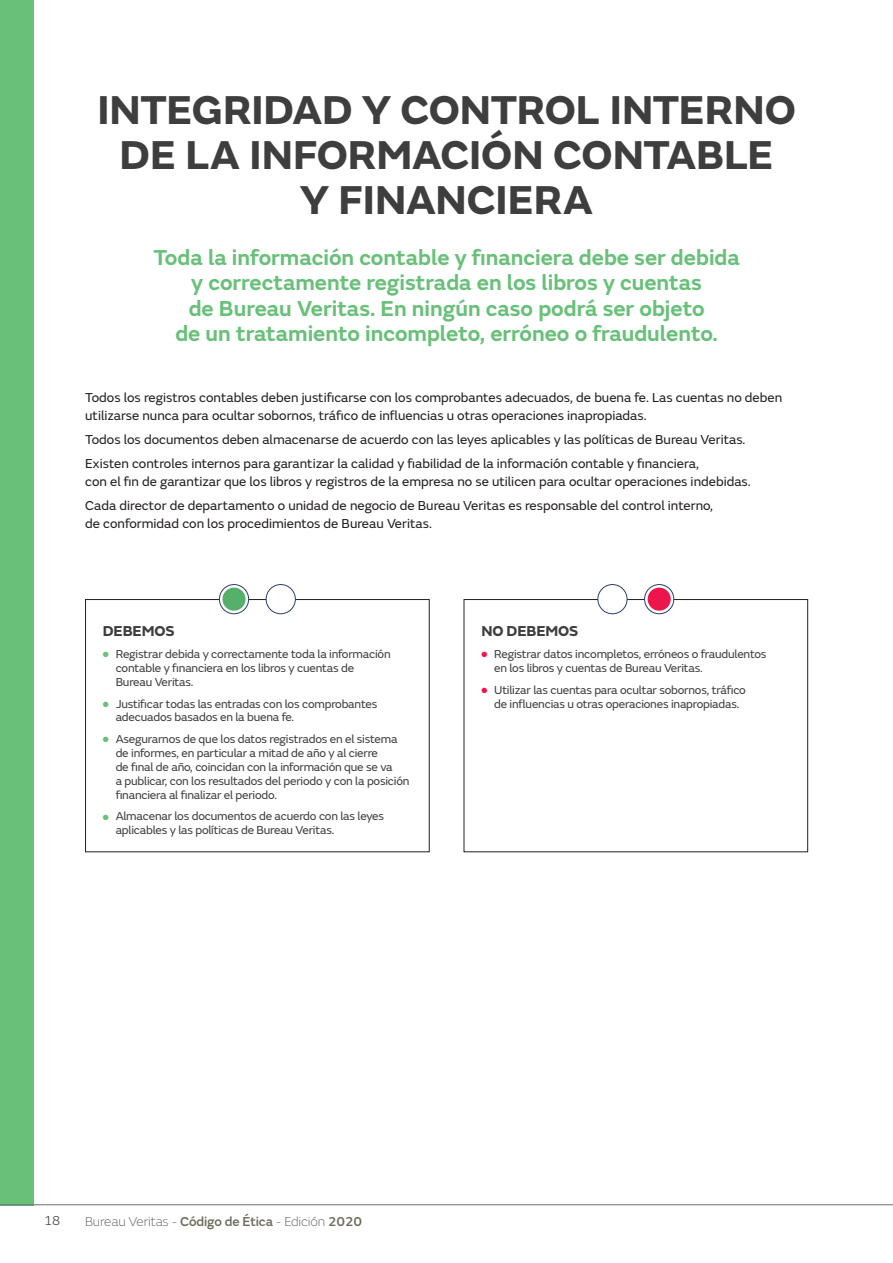
<style>
.page{position:relative;width:893px;height:1263px;background:#fff}
.page>*{position:absolute;margin:0;border:0;box-sizing:border-box;transform-origin:0 0}
.t1{font:700 42px/45px "FS Emeric";letter-spacing:-.005em;color:#3e3e3f;text-align:center}
.t2{font:600 22.5px/25.5px "FS Emeric";color:#68c079;text-align:center}
.t3{font:700 15px "FS Emeric";letter-spacing:-.01em;color:#3e3e3f}
.t4{font:13.5px/24.2px "FS Emeric";color:#231f20}
.t5{font:100 13.5px "FS Emeric";letter-spacing:-.01em;color:#3e3e3f}
.t6{font:300 13.5px "FS Emeric";color:#3e3e3f}
.t7{font:12px/14px "FS Emeric";letter-spacing:-.015em;color:#3e3e3f}
.s1{color:#68c079}
.s2{color:#ed164c}
.s3{font-weight:500;color:#6d6c5c}
</style>
<div class="page">
<div style="left:0;top:0;width:34px;height:1205px;background:#68c079"></div>
<hr style="left:0;top:1204px;width:893px;height:1px;background:#6c6d70">
<div style="left:85px;top:599px;width:345px;height:253px;border:1px solid #231f20"></div>
<div style="left:464px;top:599px;width:344px;height:253px;border:1px solid #231f20"></div>
<svg style="left:219px;top:584px;width:30px;height:30px"></svg>
<div style="left:219px;top:584px;width:30px;height:30px;border:1px solid #2d3d6e;border-radius:50%"></div>
<svg style="left:266px;top:584px;width:29px;height:30px"></svg>
<div style="left:266px;top:584px;width:30px;height:30px;border:1px solid #2d3d6e;border-radius:50%"></div>
<div style="left:222px;top:588px;width:24px;height:23px;background:#55b06a;border-radius:50%"></div>
<div style="left:269px;top:588px;width:23px;height:23px;background:#fff;border-radius:50%"></div>
<svg style="left:598px;top:584px;width:29px;height:30px"></svg>
<div style="left:597px;top:584px;width:30px;height:30px;border:1px solid #2d3d6e;border-radius:50%"></div>
<svg style="left:645px;top:584px;width:29px;height:30px"></svg>
<div style="left:644px;top:584px;width:30px;height:30px;border:1px solid #2d3d6e;border-radius:50%"></div>
<div style="left:601px;top:588px;width:23px;height:23px;background:#fff;border-radius:50%"></div>
<div style="left:648px;top:588px;width:23px;height:23px;background:#ed164c;border-radius:50%"></div>
<h1 class="t1" style="left:97px;top:92px;width:700px">INTEGRIDAD Y CONTROL INTERNO<br>DE LA INFORMACIÓN CONTABLE<br>Y FINANCIERA</h1>
<h2 class="t2" style="left:153px;top:247px;width:588px">Toda la información contable y financiera debe ser debida y correctamente registrada en los libros y cuentas<br>de Bureau Veritas. En ningún caso podrá ser objeto<br>de un tratamiento incompleto, erróneo o fraudulento.</h2>
<p class="t4" style="left:85px;top:390px;width:699px;line-height:17.7px">Todos los registros contables deben justificarse con los comprobantes adecuados, de buena fe. Las cuentas no deben utilizarse nunca para ocultar sobornos, tráfico de influencias u otras operaciones inapropiadas.</p>
<p class="t4" style="left:85px;top:429px;width:662px">Todos los documentos deben almacenarse de acuerdo con las leyes aplicables y las políticas de Bureau Veritas.<br>Existen controles internos para garantizar la calidad y fiabilidad de la información contable y financiera,</p>
<p class="t4" style="left:85px;top:470px;width:667px">con el fin de garantizar que los libros y registros de la empresa no se utilicen para ocultar operaciones indebidas.<br>Cada director de departamento o unidad de negocio de Bureau Veritas es responsable del control interno,</p>
<p class="t4" style="left:85px;top:512px;width:348px">de conformidad con los procedimientos de Bureau Veritas.</p>
<p class="t3" style="left:103px;top:626px;width:73px">DEBEMOS</p>
<p class="t7" style="left:116px;top:648px;width:276px;text-indent:-13px"><span class="s1">●</span> Registrar debida y correctamente toda la información contable y financiera en los libros y cuentas de<br>Bureau Veritas.</p>
<p class="t7" style="left:116px;top:698px;width:263px;text-indent:-13px"><span class="s1">●</span> Justificar todas las entradas con los comprobantes adecuados basados en la buena fe.</p>
<p class="t7" style="left:116px;top:733px;width:295px;text-indent:-13px"><span class="s1">●</span> Asegurarnos de que los datos registrados en el sistema de informes, en particular a mitad de año y al cierre<br>de final de año, coincidan con la información que se va<br>a publicar, con los resultados del periodo y con la posición financiera al finalizar el periodo.</p>
<p class="t7" style="left:116px;top:810px;width:270px;text-indent:-13px"><span class="s1">●</span> Almacenar los documentos de acuerdo con las leyes aplicables y las políticas de Bureau Veritas.</p>
<p class="t3" style="left:481px;top:626px;width:98px">NO DEBEMOS</p>
<p class="t7" style="left:494px;top:648px;width:274px;text-indent:-13px"><span class="s2">●</span> Registrar datos incompletos, erróneos o fraudulentos en los libros y cuentas de Bureau Veritas.</p>
<p class="t7" style="left:481px;top:684px;width:266px;text-align:center"><span class="s2">●</span> Utilizar las cuentas para ocultar sobornos, tráfico de influencias u otras operaciones inapropiadas.</p>
<p class="t6" style="left:44px;top:1215px;width:18px">18</p>
<p class="t5" style="left:85px;top:1216px;width:279px">Bureau Veritas - <span class="s3">Código de Ética</span> - Edición <span class="s3">2020</span></p>
</div>
